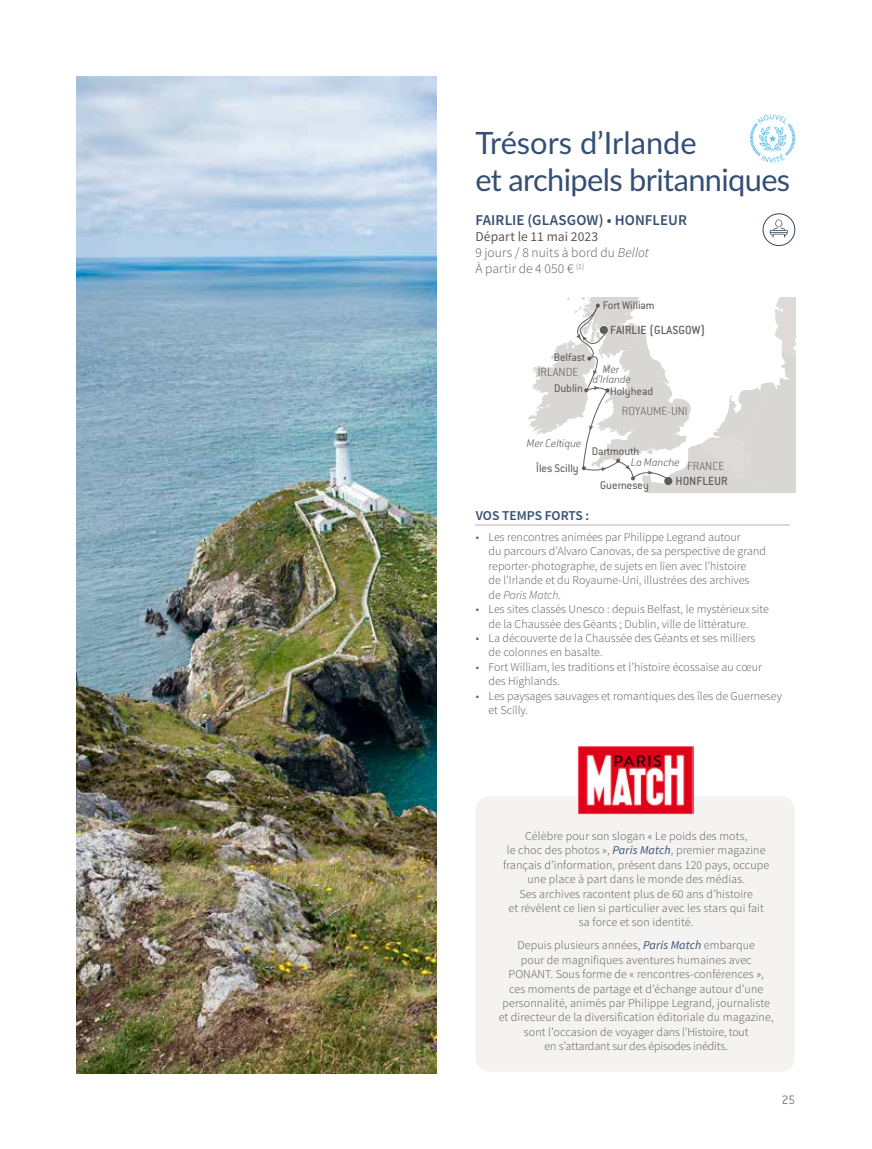
<style>
.page{position:relative;width:872px;height:1149px;background:#fff}
.page>*{position:absolute;margin:0;border:0;box-sizing:border-box;transform-origin:0 0}
.t1{font:30.75px/36.9px "Lato";letter-spacing:-.02em;color:#354f74}
.t2{font:600 15px "Source Sans Pro";letter-spacing:.005em;color:#354f70}
.t3{font:300 13.5px/16.2px "Source Sans Pro";letter-spacing:.005em;color:#575756}
.t4{font:600 13.5px "Source Sans Pro";letter-spacing:-.005em;color:#354f74}
.t5{font:13.5px "Conduit ITC Std";color:#86888c}
.t6{font:200 12.9px "Conduit ITC Std";color:#635c5c}
.t7{font:500 12.9px "Conduit ITC Std";color:#635c5c}
.t8{font:12.15px "Conduit ITC Std";color:#635c5c}
.t9{font:italic 200 12.15px/9.1px "Conduit ITC Std";color:#575756;text-align:center}
.t10{font:12.15px "Conduit ITC Std";color:#605c59}
.t11{font:300 12px/14.4px "Source Sans Pro";color:#575756}
.s1{font-weight:400}
.s2{font-style:italic}
.s3{font-weight:400;font-style:italic;color:#354f74}
</style>
<div class="page">
<svg style="left:528px;top:297px;width:267px;height:195px"></svg>
<img style="left:77px;top:77px;width:359px;height:995px">
<svg style="left:769px;top:219px;width:18px;height:18px"></svg>
<div style="left:762px;top:213px;width:33px;height:33px;border:1px solid #33495d;border-radius:50%"></div>
<hr style="left:475px;top:524px;width:315px;height:1px;background:#b9b3ae">
<svg style="left:750px;top:114px;width:45px;height:49px"></svg>
<div style="left:475px;top:796px;width:319px;height:275px;background:#f5f3f1;border-radius:13px"></div>
<img style="left:578px;top:746px;width:115px;height:68px">
<h1 class="t1" style="left:475px;top:123px;width:316px">Trésors d’Irlande<br>et archipels britanniques</h1>
<p class="t2" style="left:475px;top:210px;width:213px">FAIRLIE (GLASGOW) • HONFLEUR</p>
<p class="t3" style="left:475px;top:228px;width:175px"><span class="s1">Départ le 11 mai 2023<br></span>9 jours / 8 nuits à bord du <span class="s2">Bellot<br></span>À partir de 4 050 € <sup>(1)</sup></p>
<p class="t8" style="left:602px;top:297px;width:53px">Fort William</p>
<p class="t7" style="left:610px;top:322px;width:97px">FAIRLIE (GLASGOW)</p>
<p class="t8" style="left:554px;top:350px;width:33px">Belfast</p>
<p class="t8" style="left:554px;top:381px;width:30px">Dublin</p>
<p class="t9" style="left:592px;top:364px;width:40px">Mer d’Irlande</p>
<p class="t6" style="left:538px;top:364px;width:42px">IRLANDE</p>
<p class="t8" style="left:610px;top:383px;width:45px">Holyhead</p>
<p class="t9" style="left:526px;top:438px;width:56px">Mer Celtique</p>
<p class="t10" style="left:536px;top:460px;width:44px">Îles Scilly</p>
<p class="t6" style="left:622px;top:402px;width:67px">ROYAUME-UNI</p>
<p class="t10" style="left:592px;top:444px;width:49px">Dartmouth</p>
<p class="t10" style="left:600px;top:477px;width:50px">Guernesey</p>
<p class="t9" style="left:631px;top:457px;width:50px">La Manche</p>
<p class="t6" style="left:687px;top:458px;width:39px">FRANCE</p>
<p class="t7" style="left:675px;top:473px;width:54px">HONFLEUR</p>
<p class="t4" style="left:476px;top:506px;width:115px">VOS TEMPS FORTS :</p>
<p class="t11" style="left:488px;top:530px;width:279px;text-indent:-13px">• Les rencontres animées par Philippe Legrand autour<br>du parcours d’Alvaro Canovas, de sa perspective de grand reporter-photographe, de sujets en lien avec l’histoire<br>de l’Irlande et du Royaume-Uni, illustrées des archives<br>de <span class="s2">Paris Match</span>.</p>
<p class="t11" style="left:488px;top:602px;width:282px;text-indent:-13px">• Les sites classés Unesco : depuis Belfast, le mystérieux site de la Chaussée des Géants ; Dublin, ville de littérature.</p>
<p class="t11" style="left:488px;top:630px;width:268px;text-indent:-13px">• La découverte de la Chaussée des Géants et ses milliers de colonnes en basalte.</p>
<p class="t11" style="left:488px;top:659px;width:275px;text-indent:-13px">• Fort William, les traditions et l’histoire écossaise au cœur des Highlands.</p>
<p class="t11" style="left:488px;top:688px;width:295px;text-indent:-13px">• Les paysages sauvages et romantiques des îles de Guernesey et Scilly.</p>
<p class="t11" style="left:503px;top:828px;width:268px;text-align:center">Célèbre pour son slogan « Le poids des mots,<br>le choc des photos », <span class="s3">Paris Match</span>, premier magazine français d’information, présent dans 120 pays, occupe une place à part dans le monde des médias.<br>Ses archives racontent plus de 60 ans d’histoire<br>et révèlent ce lien si particulier avec les stars qui fait sa force et son identité.</p>
<p class="t11" style="left:499px;top:937px;width:276px;text-align:center">Depuis plusieurs années, <span class="s3">Paris Match</span> embarque<br>pour de magnifiques aventures humaines avec PONANT. Sous forme de « rencontres-conférences »,<br>ces moments de partage et d’échange autour d’une personnalité, animés par Philippe Legrand, journaliste et directeur de la diversification éditoriale du magazine, sont l’occasion de voyager dans l’Histoire, tout<br>en s’attardant sur des épisodes inédits.</p>
<p class="t5" style="left:782px;top:1090px;width:15px">25</p>
</div>
